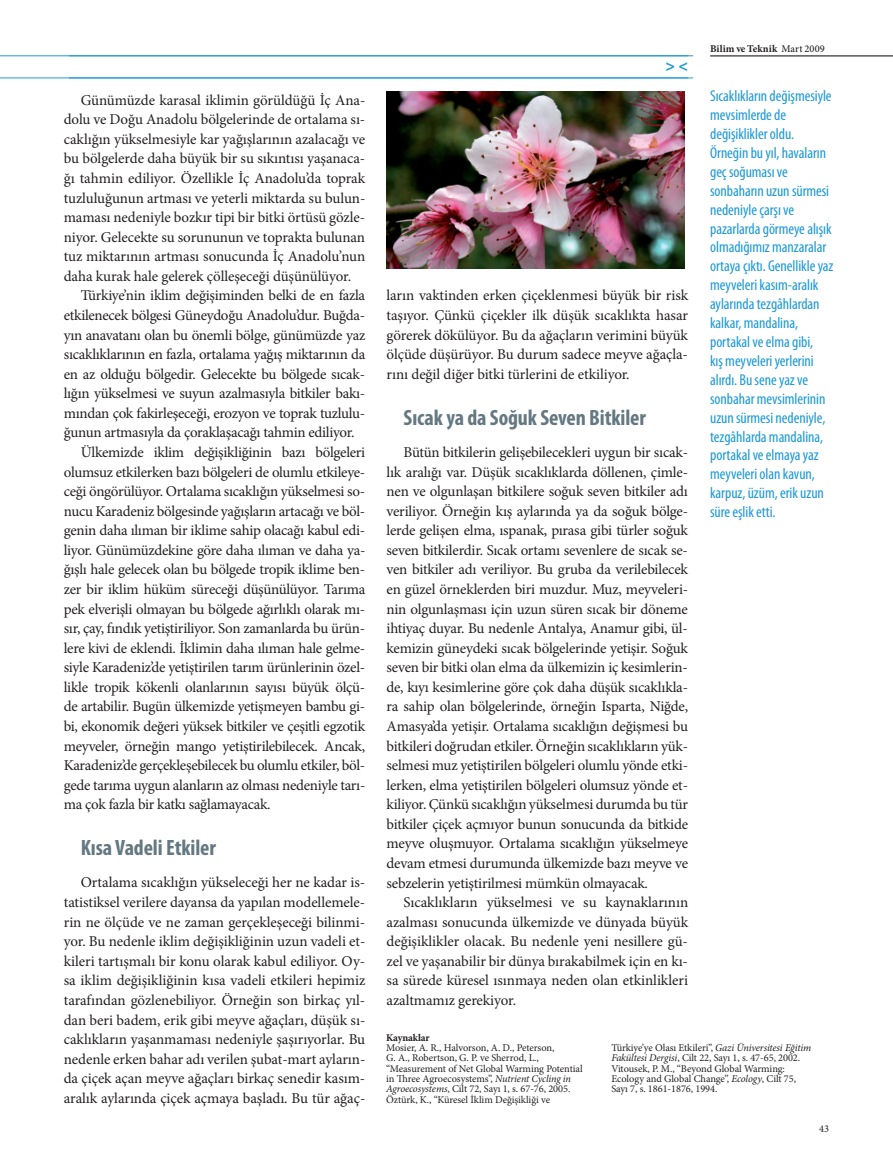
<style>
.page{position:relative;width:893px;height:1170px;background:#fff}
.page>*{position:absolute;margin:0;border:0;box-sizing:border-box;transform-origin:0 0}
.t1{font:700 condensed 22.2px "Myriad Pro";letter-spacing:-.005em;color:#647882}
.t2{font:700 16.2px "Myriad Pro";color:#1d99d6}
.t3{font:condensed 15.75px/18.9px "Myriad Pro";letter-spacing:-.005em;color:#1d99d6}
.t4{font:15px/19.5px "Minion Pro";letter-spacing:-.02em;color:#231f20;text-align:justify}
.t5{font:10.35px/10.4px "Minion Pro";letter-spacing:-.005em;color:#231f20}
.t6{font:700 10.35px "Minion Pro";letter-spacing:-.01em;color:#231f20}
.s1{font-weight:500}
.s2{font-style:italic}
</style>
<div class="page">
<img style="left:387px;top:91px;width:298px;height:177px">
<hr style="left:710px;top:56px;width:183px;height:1px;background:#000103">
<hr style="left:69px;top:78px;width:624px;height:1px;background:#1d99d6">
<hr style="left:69px;top:56px;width:624px;height:1px;background:#1d99d6">
<hr style="left:0;top:78px;width:688px;height:1px;background:#1d99d6">
<hr style="left:0;top:56px;width:688px;height:1px;background:#1d99d6">
<p class="t4" style="left:81px;top:91px;width:286px">Günümüzde karasal iklimin görüldüğü İç Ana-</p>
<p class="t4" style="left:64px;top:111px;width:303px">dolu ve Doğu Anadolu bölgelerinde de ortalama sı-</p>
<p class="t4" style="left:64px;top:130px;width:303px">caklığın yükselmesiyle kar yağışlarının azalacağı ve</p>
<p class="t4" style="left:64px;top:150px;width:303px">bu bölgelerde daha büyük bir su sıkıntısı yaşanaca-</p>
<p class="t4" style="left:64px;top:169px;width:303px">ğı tahmin ediliyor. Özellikle İç Anadolu’da toprak</p>
<p class="t4" style="left:64px;top:189px;width:303px">tuzluluğunun artması ve yeterli miktarda su bulun-</p>
<p class="t4" style="left:64px;top:209px;width:303px">maması nedeniyle bozkır tipi bir bitki örtüsü gözle-</p>
<p class="t4" style="left:64px;top:228px;width:303px">niyor. Gelecekte su sorununun ve toprakta bulunan</p>
<p class="t4" style="left:64px;top:248px;width:303px">tuz miktarının artması sonucunda İç Anadolu’nun</p>
<p class="t4" style="left:64px;top:267px;width:289px">daha kurak hale gelerek çölleşeceği düşünülüyor.</p>
<p class="t4" style="left:81px;top:287px;width:286px">Türkiye’nin iklim değişiminden belki de en fazla</p>
<p class="t4" style="left:64px;top:306px;width:303px">etkilenecek bölgesi Güneydoğu Anadolu’dur. Buğda-</p>
<p class="t4" style="left:64px;top:326px;width:303px">yın anavatanı olan bu önemli bölge, günümüzde yaz</p>
<p class="t4" style="left:64px;top:346px;width:303px">sıcaklıklarının en fazla, ortalama yağış miktarının da</p>
<p class="t4" style="left:64px;top:365px;width:303px">en az olduğu bölgedir. Gelecekte bu bölgede sıcak-</p>
<p class="t4" style="left:64px;top:385px;width:303px">lığın yükselmesi ve suyun azalmasıyla bitkiler bakı-</p>
<p class="t4" style="left:64px;top:404px;width:303px">mından çok fakirleşeceği, erozyon ve toprak tuzlulu-</p>
<p class="t4" style="left:64px;top:424px;width:292px">ğunun artmasıyla da çoraklaşacağı tahmin ediliyor.</p>
<p class="t4" style="left:81px;top:443px;width:286px">Ülkemizde iklim değişikliğinin bazı bölgeleri</p>
<p class="t4" style="left:64px;top:463px;width:303px">olumsuz etkilerken bazı bölgeleri de olumlu etkileye-</p>
<p class="t4" style="left:64px;top:482px;width:303px">ceği öngörülüyor. Ortalama sıcaklığın yükselmesi so-</p>
<p class="t4" style="left:64px;top:502px;width:303px">nucu Karadeniz bölgesinde yağışların artacağı ve böl-</p>
<p class="t4" style="left:64px;top:522px;width:303px">genin daha ılıman bir iklime sahip olacağı kabul edi-</p>
<p class="t4" style="left:64px;top:541px;width:303px">liyor. Günümüzdekine göre daha ılıman ve daha ya-</p>
<p class="t4" style="left:64px;top:561px;width:303px">ğışlı hale gelecek olan bu bölgede tropik iklime ben-</p>
<p class="t4" style="left:64px;top:580px;width:303px">zer bir iklim hüküm süreceği düşünülüyor. Tarıma</p>
<p class="t4" style="left:64px;top:600px;width:303px">pek elverişli olmayan bu bölgede ağırlıklı olarak mı-</p>
<p class="t4" style="left:64px;top:619px;width:303px">sır, çay, fındık yetiştiriliyor. Son zamanlarda bu ürün-</p>
<p class="t4" style="left:64px;top:639px;width:303px">lere kivi de eklendi. İklimin daha ılıman hale gelme-</p>
<p class="t4" style="left:64px;top:658px;width:303px">siyle Karadeniz’de yetiştirilen tarım ürünlerinin özel-</p>
<p class="t4" style="left:64px;top:678px;width:303px">likle tropik kökenli olanlarının sayısı büyük ölçü-</p>
<p class="t4" style="left:64px;top:698px;width:303px">de artabilir. Bugün ülkemizde yetişmeyen bambu gi-</p>
<p class="t4" style="left:64px;top:717px;width:303px">bi, ekonomik değeri yüksek bitkiler ve çeşitli egzotik</p>
<p class="t4" style="left:64px;top:737px;width:303px">meyveler, örneğin mango yetiştirilebilecek. Ancak,</p>
<p class="t4" style="left:64px;top:756px;width:303px">Karadeniz’de gerçekleşebilecek bu olumlu etkiler, böl-</p>
<p class="t4" style="left:64px;top:776px;width:303px">gede tarıma uygun alanların az olması nedeniyle tarı-</p>
<p class="t4" style="left:64px;top:795px;width:208px">ma çok fazla bir katkı sağlamayacak.</p>
<h1 class="t1" style="left:81px;top:840px;width:137px">Kısa Vadeli Etkiler</h1>
<p class="t4" style="left:64px;top:874px;width:303px;text-indent:17px">Ortalama sıcaklığın yükseleceği her ne kadar is&shy;tatistiksel verilere dayansa da yapılan modellemele&shy;rin ne ölçüde ve ne zaman gerçekleşeceği bilinmi&shy;yor. Bu nedenle iklim değişikliğinin uzun vadeli et&shy;kileri tartışmalı bir konu olarak kabul ediliyor. Oy&shy;sa iklim değişikliğinin kısa vadeli etkileri hepimiz tarafından gözlenebiliyor. Örneğin son birkaç yıl&shy;dan beri badem, erik gibi meyve ağaçları, düşük sı&shy;caklıkların yaşanmaması nedeniyle şaşırıyorlar. Bu nedenle erken bahar adı verilen şubat-mart ayların&shy;da çiçek açan meyve ağaçları birkaç senedir kasım&shy;aralık aylarında çiçek açmaya başladı. Bu tür ağaç-</p>
<p class="t2" style="left:665px;top:60px;width:24px">&gt; &lt;</p>
<p class="t4" style="left:387px;top:287px;width:303px">ların vaktinden erken çiçeklenmesi büyük bir risk taşıyor. Çünkü çiçekler ilk düşük sıcaklıkta hasar görerek dökülüyor. Bu da ağaçların verimini büyük ölçüde düşürüyor. Bu durum sadece meyve ağaçla&shy;rını değil diğer bitki türlerini de etkiliyor.</p>
<h1 class="t1" style="left:404px;top:409px;width:244px">Sıcak ya da Soğuk Seven Bitkiler</h1>
<p class="t4" style="left:387px;top:443px;width:303px;text-indent:17px">Bütün bitkilerin gelişebilecekleri uygun bir sıcak&shy;lık aralığı var. Düşük sıcaklıklarda döllenen, çimle&shy;nen ve olgunlaşan bitkilere soğuk seven bitkiler adı veriliyor. Örneğin kış aylarında ya da soğuk bölge&shy;lerde gelişen elma, ıspanak, pırasa gibi türler soğuk seven bitkilerdir. Sıcak ortamı sevenlere de sıcak se&shy;ven bitkiler adı veriliyor. Bu gruba da verilebilecek en güzel örneklerden biri muzdur. Muz, meyveleri&shy;nin olgunlaşması için uzun süren sıcak bir döneme ihtiyaç duyar. Bu nedenle Antalya, Anamur gibi, ül&shy;kemizin güneydeki sıcak bölgelerinde yetişir. Soğuk seven bir bitki olan elma da ülkemizin iç kesimlerin&shy;de, kıyı kesimlerine göre çok daha düşük sıcaklıkla&shy;ra sahip olan bölgelerinde, örneğin Isparta, Niğde, Amasya’da yetişir. Ortalama sıcaklığın değişmesi bu bitkileri doğrudan etkiler. Örneğin sıcaklıkların yük&shy;selmesi muz yetiştirilen bölgeleri olumlu yönde etki&shy;lerken, elma yetiştirilen bölgeleri olumsuz yönde et&shy;kiliyor. Çünkü sıcaklığın yükselmesi durumda bu tür bitkiler çiçek açmıyor bunun sonucunda da bitkide meyve oluşmuyor. Ortalama sıcaklığın yükselmeye devam etmesi durumunda ülkemizde bazı meyve ve sebzelerin yetiştirilmesi mümkün olmayacak.</p>
<p class="t4" style="left:387px;top:893px;width:303px;text-indent:17px">Sıcaklıkların yükselmesi ve su kaynaklarının azalması sonucunda ülkemizde ve dünyada büyük değişiklikler olacak. Bu nedenle yeni nesillere gü&shy;zel ve yaşanabilir bir dünya bırakabilmek için en kı&shy;sa sürede küresel ısınmaya neden olan etkinlikleri azaltmamız gerekiyor.</p>
<p class="t6" style="left:710px;top:44px;width:116px">Bilim ve Teknik <span class="s1">Mart 2009</span></p>
<p class="t3" style="left:710px;top:88px;width:125px">Sıcaklıkların değişmesiyle mevsimlerde de değişiklikler oldu.<br>Örneğin bu yıl, havaların geç soğuması ve sonbaharın uzun sürmesi nedeniyle çarşı ve pazarlarda görmeye alışık olmadığımız manzaralar ortaya çıktı. Genellikle yaz meyveleri kasım-aralık aylarında tezgâhlardan kalkar, mandalina, portakal ve elma gibi,<br>kış meyveleri yerlerini alırdı. Bu sene yaz ve sonbahar mevsimlerinin uzun sürmesi nedeniyle, tezgâhlarda mandalina, portakal ve elmaya yaz meyveleri olan kavun, karpuz, üzüm, erik uzun süre eşlik etti.</p>
<p class="t6" style="left:386px;top:1032px;width:45px">Kaynaklar</p>
<p class="t5" style="left:386px;top:1043px;width:198px">Mosier, A. R., Halvorson, A. D., Peterson,<br>G. A., Robertson, G. P. ve Sherrod, L., “Measurement of Net Global Warming Potential in Three Agroecosystems”, <span class="s2">Nutrient Cycling in Agroecosystems</span>, Cilt 72, Sayı 1, s. 67-76, 2005.<br>Öztürk, K., “Küresel İklim Değişikliği ve</p>
<p class="t5" style="left:611px;top:1043px;width:201px">Türkiye’ye Olası Etkileri”, <span class="s2">Gazi Üniversitesi Eğitim Fakültesi Dergisi</span>, Cilt 22, Sayı 1, s. 47-65, 2002.<br>Vitousek, P. M., “Beyond Global Warming:<br>Ecology and Global Change”, <span class="s2">Ecology</span>, Cilt 75, Sayı 7, s. 1861-1876, 1994.</p>
<p class="t5" style="left:819px;top:1124px;width:11px">43</p>
</div>
